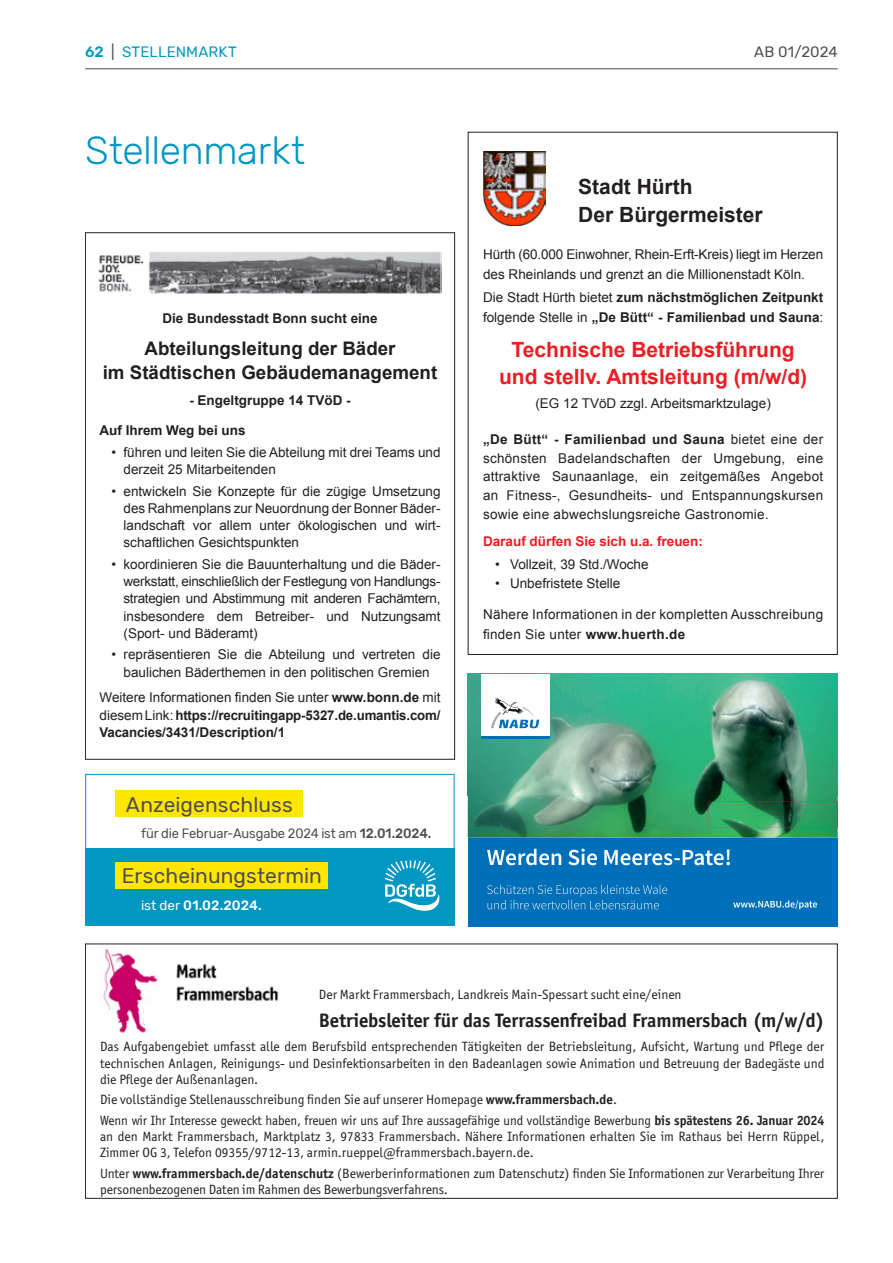
<style>
.page{position:relative;width:893px;height:1263px;background:#fff}
.page>*{position:absolute;margin:0;border:0;box-sizing:border-box;transform-origin:0 0}
.t1{font:300 39px "Rubik";letter-spacing:-.01em;color:#0197c2}
.t2{font:700 21px/27px "Arial";color:#ee1d23;text-align:center}
.t3{font:21px "Rubik";letter-spacing:.005em;color:#4b4c4d}
.t4{font:700 21px/28.5px "Arial";color:#231f20}
.t5{font:700 19.5px "Officina Sans ITC Pro";letter-spacing:-.01em;color:#231f20}
.t6{font:700 18.75px/24px "Arial";color:#231f20;text-align:center}
.t7{font:15px "Rubik";letter-spacing:.015em;color:#0197c2}
.t8{font:15px "Rubik";letter-spacing:.01em;color:#4b4c4d}
.t9{font:13.5px/17.2px "Arial";color:#231f20;text-align:justify}
.t10{font:13.5px/16.2px "Officina Sans ITC Pro";color:#231f20}
.t11{font:700 13.5px/17.2px "Arial";color:#231f20;text-align:justify}
.t12{font:13.5px/19.5px "Arial";letter-spacing:.02em;color:#231f20}
.t13{font:13.5px "Rubik";letter-spacing:-.01em;color:#4b4c4d;scale:.96 1}
.t14{font:700 13.5px "Arial";color:#ee1d23}
.t15{font:500 13.5px "Rubik";color:#fff}
.s1{font-weight:500}
.s2{color:#4b4c4d}
.s3{font-weight:400}
.s4{font-weight:700}
</style>
<div class="page">
<hr style="left:85px;top:68px;width:753px;height:1px;background:#4b4c4d">
<div style="left:85px;top:848px;width:370px;height:78px;background:#0197c2"></div>
<div style="left:116px;top:790px;width:187px;height:27px;background:#ffe601"></div>
<div style="left:116px;top:861px;width:212px;height:27px;background:#ffe601"></div>
<div style="left:85px;top:774px;width:369px;height:151px;border:1px solid #0197c2"></div>
<svg style="left:385px;top:860px;width:55px;height:51px"></svg>
<img style="left:149px;top:251px;width:292px;height:43px">
<img style="left:98px;top:255px;width:45px;height:37px">
<img style="left:103px;top:948px;width:55px;height:85px">
<img style="left:176px;top:964px;width:103px;height:37px">
<div style="left:85px;top:943px;width:753px;height:256px;border:1px solid #231f20"></div>
<img style="left:483px;top:152px;width:62px;height:73px">
<div style="left:468px;top:838px;width:370px;height:88px;background:#006fb9"></div>
<img style="left:468px;top:674px;width:370px;height:164px">
<img style="left:709px;top:801px;width:129px;height:27px">
<img style="left:713px;top:805px;width:96px;height:7px">
<img style="left:713px;top:817px;width:68px;height:5px">
<div style="left:481px;top:674px;width:68px;height:63px;background:#fff"></div>
<svg style="left:491px;top:697px;width:48px;height:31px"></svg>
<hr style="left:481px;top:737px;width:68px;height:2px;background:#006fb9">
<svg style="left:487px;top:849px;width:243px;height:16px"></svg>
<svg style="left:733px;top:900px;width:84px;height:9px"></svg>
<svg style="left:487px;top:885px;width:180px;height:24px"></svg>
<svg style="left:468px;top:674px;width:4px;height:7px"></svg>
<p class="t7" style="left:85px;top:43px;width:153px"><span class="s1">62</span> <span class="s2">|</span> STELLENMARKT</p>
<p class="t8" style="left:754px;top:43px;width:85px">AB 01/2024</p>
<h1 class="t1" style="left:85px;top:129px;width:222px">Stellenmarkt</h1>
<p class="t11" style="left:162px;top:310px;width:217px">Die Bundesstadt Bonn sucht eine</p>
<h3 class="t6" style="left:103px;top:337px;width:336px">Abteilungsleitung der Bäder<br>im Städtischen Gebäudemanagement</h3>
<p class="t11" style="left:189px;top:392px;width:163px">- Engeltgruppe 14 TVöD -</p>
<p class="t11" style="left:100px;top:422px;width:148px">Auf Ihrem Weg bei uns</p>
<p class="t9" style="left:124px;top:443px;width:318px;text-indent:-12px">• führen und leiten Sie die Abteilung mit drei Teams und derzeit 25 Mitarbeitenden</p>
<p class="t9" style="left:124px;top:482px;width:319px;text-indent:-12px">• entwickeln Sie Konzepte für die zügige Umsetzung des Rahmenplans zur Neuordnung der Bonner Bäder&shy;landschaft vor allem unter ökologischen und wirt&shy;schaftlichen Gesichtspunkten</p>
<p class="t9" style="left:124px;top:556px;width:318px;text-indent:-12px">• koordinieren Sie die Bauunterhaltung und die Bäder&shy;werkstatt, einschließlich der Festlegung von Handlungs&shy;strategien und Abstimmung mit anderen Fachämtern, insbesondere dem Betreiber- und Nutzungsamt (Sport- und Bäderamt)</p>
<p class="t9" style="left:112px;top:646px;width:330px;text-align:center">• repräsentieren Sie die Abteilung und vertreten die baulichen Bäderthemen in den politischen Gremien</p>
<p class="t11" style="left:99px;top:689px;width:343px"><span class="s3">Weitere Informationen finden Sie unter</span> www.bonn.de <span class="s3">mit diesem Link:</span> https://recruitingapp-5327.de.umantis.com/ Vacancies/3431/Description/1</p>
<h2 class="t3" style="left:126px;top:792px;width:168px">Anzeigenschluss</h2>
<p class="t13" style="left:141px;top:825px;width:304px">für die Februar-Ausgabe 2024 ist am <span class="s1">12.01.2024.</span></p>
<h2 class="t3" style="left:122px;top:864px;width:202px">Erscheinungstermin</h2>
<p class="t15" style="left:141px;top:897px;width:122px"><span class="s3">ist der</span> 01.02.2024.</p>
<h2 class="t4" style="left:578px;top:173px;width:186px">Stadt Hürth<br>Der Bürgermeister</h2>
<p class="t9" style="left:483px;top:245px;width:342px;line-height:19.5px">Hürth (60.000 Einwohner, Rhein-Erft-Kreis) liegt im Herzen des Rheinlands und grenzt an die Millionenstadt Köln.</p>
<p class="t11" style="left:483px;top:288px;width:342px;line-height:19.5px"><span class="s3">Die Stadt Hürth bietet</span> zum nächstmöglichen Zeitpunkt <span class="s3">folgende Stelle in</span> „De Bütt“ - Familienbad und Sauna<span class="s3">:</span></p>
<h2 class="t2" style="left:499px;top:337px;width:310px">Technische Betriebsführung und stellv. Amtsleitung (m/w/d)</h2>
<p class="t9" style="left:535px;top:395px;width:237px">(EG 12 TVöD zzgl. Arbeitsmarktzulage)</p>
<p class="t9" style="left:483px;top:430px;width:342px;line-height:18.8px"><span class="s4">„De Bütt“ - Familienbad und Sauna</span> bietet eine der schönsten Badelandschaften der Umgebung, eine attraktive Saunaanlage, ein zeitgemäßes Angebot an Fitness-, Gesundheits- und Entspannungskursen sowie eine abwechslungsreiche Gastronomie.</p>
<p class="t14" style="left:483px;top:533px;width:221px">Darauf dürfen Sie sich u.a. freuen:</p>
<p class="t9" style="left:495px;top:556px;width:155px">• Vollzeit, 39 Std./Woche</p>
<p class="t9" style="left:495px;top:575px;width:127px">• Unbefristete Stelle</p>
<p class="t12" style="left:483px;top:605px;width:342px">Nähere Informationen in der kompletten Ausschreibung finden Sie unter <span class="s4">www.huerth.de</span></p>
<p class="t10" style="left:319px;top:986px;width:364px">Der Markt Frammersbach, Landkreis Main-Spessart sucht eine/einen</p>
<h3 class="t5" style="left:319px;top:1008px;width:507px">Betriebsleiter für das Terrassenfreibad Frammersbach (m/w/d)</h3>
<p class="t10" style="left:100px;top:1039px;width:726px;text-align:justify">Das Aufgabengebiet umfasst alle dem Berufsbild entsprechenden Tätigkeiten der Betriebsleitung, Aufsicht, Wartung und Pflege der technischen Anlagen, Reinigungs- und Desinfektionsarbeiten in den Badeanlagen sowie Animation und Betreuung der Badegäste und die Pflege der Außenanlagen.</p>
<p class="t10" style="left:100px;top:1089px;width:726px;line-height:20.4px">Die vollständige Stellenausschreibung finden Sie auf unserer Homepage <span class="s4">www.frammersbach.de</span>.<br>Wenn wir Ihr Interesse geweckt haben, freuen wir uns auf Ihre aussagefähige und vollständige Bewerbung <span class="s4">bis spätestens 26. Januar 2024</span></p>
<p class="t10" style="left:100px;top:1128px;width:726px">an den Markt Frammersbach, Marktplatz 3, 97833 Frammersbach. Nähere Informationen erhalten Sie im Rathaus bei Herrn Rüppel,<br>Zimmer OG 3, Telefon 09355/9712-13, armin.rueppel@frammersbach.bayern.de.</p>
<p class="t10" style="left:100px;top:1165px;width:726px">Unter <span class="s4">www.frammersbach.de/datenschutz</span> (Bewerberinformationen zum Datenschutz) finden Sie Informationen zur Verarbeitung Ihrer personenbezogenen Daten im Rahmen des Bewerbungsverfahrens.</p>
</div>
